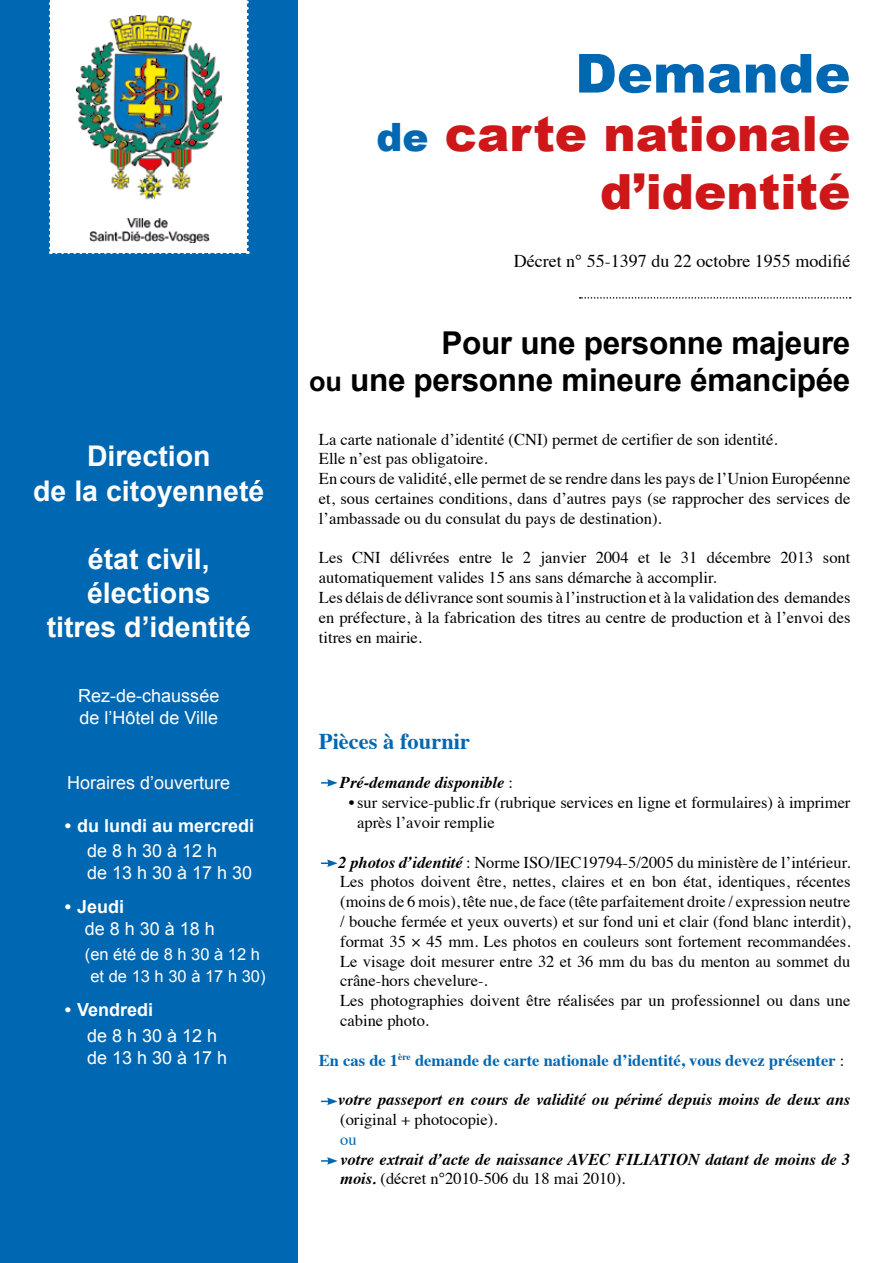
<style>
.page{position:relative;width:893px;height:1263px;background:#fff}
.page>*{position:absolute;margin:0;border:0;box-sizing:border-box;transform-origin:0 0}
.t1{font:900 53.85px "Arial";color:#0067b2}
.t2{font:900 48.45px/58.2px "Arial";color:#cd1719;text-align:right}
.t3{font:700 31.5px/37.8px "Arial";letter-spacing:-.01em;color:#000;text-align:right}
.t4{font:700 28.5px/34.2px "Arial";color:#fff;text-align:center}
.t5{font:700 22.5px "Times";color:#0067b2}
.t6{font:18px/21.6px "Arial";color:#fff}
.t7{font:18px "Times";color:#000}
.t8{font:700 18px "Arial";color:#fff}
.t9{font:16.5px/19.8px "Times";color:#000}
.t10{font:italic 700 16.5px/19.8px "Times";color:#000}
.t11{font:700 16.5px "Times";color:#0067b2}
.t12{font:16.5px/21.6px "Arial";color:#fff;text-align:center}
.t13{font:16.5px "Times";color:#0067b2}
.s1{font-size:39px;color:#0067b2}
.s2{font-size:27px}
.s3{font-weight:400;font-style:normal}
.s4{font-weight:700;font-style:italic}
.s5{font-weight:400;color:#000}
</style>
<div class="page">
<div style="left:0;top:0;width:298px;height:1263px;background:#0067b2"></div>
<svg style="left:580px;top:297px;width:271px;height:2px"></svg>
<svg style="left:321px;top:779px;width:17px;height:8px"></svg>
<svg style="left:321px;top:859px;width:17px;height:8px"></svg>
<svg style="left:321px;top:1097px;width:17px;height:8px"></svg>
<svg style="left:321px;top:1157px;width:17px;height:8px"></svg>
<img style="left:49px;top:0;width:200px;height:254px">
<h3 class="t4" style="left:33px;top:440px;width:233px">Direction<br>de la citoyenneté</h3>
<h3 class="t4" style="left:47px;top:543px;width:206px">état civil, élections<br>titres d’identité</h3>
<p class="t6" style="left:78px;top:685px;width:143px">Rez-de-chaussée de l’Hôtel de Ville</p>
<p class="t6" style="left:67px;top:772px;width:165px">Horaires d’ouverture</p>
<p class="t8" style="left:65px;top:814px;width:191px">• du lundi au mercredi</p>
<p class="t6" style="left:87px;top:840px;width:167px">de 8 h 30 à 12 h<br>de 13 h 30 à 17 h 30</p>
<p class="t8" style="left:65px;top:895px;width:61px">• Jeudi</p>
<p class="t6" style="left:85px;top:918px;width:132px">de 8 h 30 à 18 h</p>
<p class="t12" style="left:85px;top:944px;width:182px">(en été de 8 h 30 à 12 h et de 13 h 30 à 17 h 30)</p>
<p class="t8" style="left:65px;top:998px;width:90px">• Vendredi</p>
<p class="t6" style="left:87px;top:1025px;width:142px">de 8 h 30 à 12 h de 13 h 30 à 17 h</p>
<h1 class="t1" style="left:575px;top:34px;width:277px">Demande</h1>
<h2 class="t2" style="left:377px;top:103px;width:475px"><span class="s1">de</span> carte nationale d’identité</h2>
<p class="t7" style="left:514px;top:244px;width:338px">Décret n° 55-1397 du 22 octobre 1955 modifié</p>
<h3 class="t3" style="left:309px;top:325px;width:543px">Pour une personne majeure<br><span class="s2">ou</span> une personne mineure émancipée</h3>
<p class="t9" style="left:319px;top:428px;width:533px">La carte nationale d’identité (CNI) permet de certifier de son identité.<br>Elle n’est pas obligatoire.<br>En cours de validité, elle permet de se rendre dans les pays de l’Union Européenne et, sous certaines conditions, dans d’autres pays (se rapprocher des services de l’ambassade ou du consulat du pays de destination).</p>
<p class="t9" style="left:319px;top:546px;width:533px">Les CNI délivrées entre le 2 janvier 2004 et le 31 décembre 2013 sont automatiquement valides 15 ans sans démarche à accomplir.<br>Les délais de délivrance sont soumis à l’instruction et à la validation des demandes en préfecture, à la fabrication des titres au centre de production et à l’envoi des titres en mairie.</p>
<h3 class="t5" style="left:319px;top:720px;width:153px">Pièces à fournir</h3>
<p class="t10" style="left:340px;top:771px;width:175px">Pré-demande disponible <span class="s3">:</span></p>
<p class="t9" style="left:357px;top:791px;width:495px;text-indent:-8px">• sur service-public.fr (rubrique services en ligne et formulaires) à imprimer après l’avoir remplie</p>
<p class="t9" style="left:339px;top:851px;width:513px"><span class="s4">2 photos d’identité</span> : Norme ISO/IEC19794-5/2005 du ministère de l’intérieur.<br>Les photos doivent être, nettes, claires et en bon état, identiques, récentes (moins de 6 mois), tête nue, de face (tête parfaitement droite / expression neutre / bouche fermée et yeux ouverts) et sur fond uni et clair (fond blanc interdit), format 35 × 45 mm. Les photos en couleurs sont fortement recommandées.<br>Le visage doit mesurer entre 32 et 36 mm du bas du menton au sommet du crâne-hors chevelure-.<br>Les photographies doivent être réalisées par un professionnel ou dans une cabine photo.</p>
<p class="t11" style="left:319px;top:1044px;width:527px">En cas de 1<sup>ère</sup> demande de carte nationale d’identité, vous devez présenter <span class="s5">:</span></p>
<p class="t10" style="left:338px;top:1088px;width:514px">votre passeport en cours de validité ou périmé depuis moins de deux ans</p>
<p class="t9" style="left:340px;top:1108px;width:159px">(original + photocopie).</p>
<p class="t13" style="left:340px;top:1124px;width:18px">ou</p>
<p class="t10" style="left:340px;top:1148px;width:512px">votre extrait d’acte de naissance AVEC FILIATION datant de moins de 3 mois. <span class="s3">(décret n°2010-506 du 18 mai 2010).</span></p>
</div>
